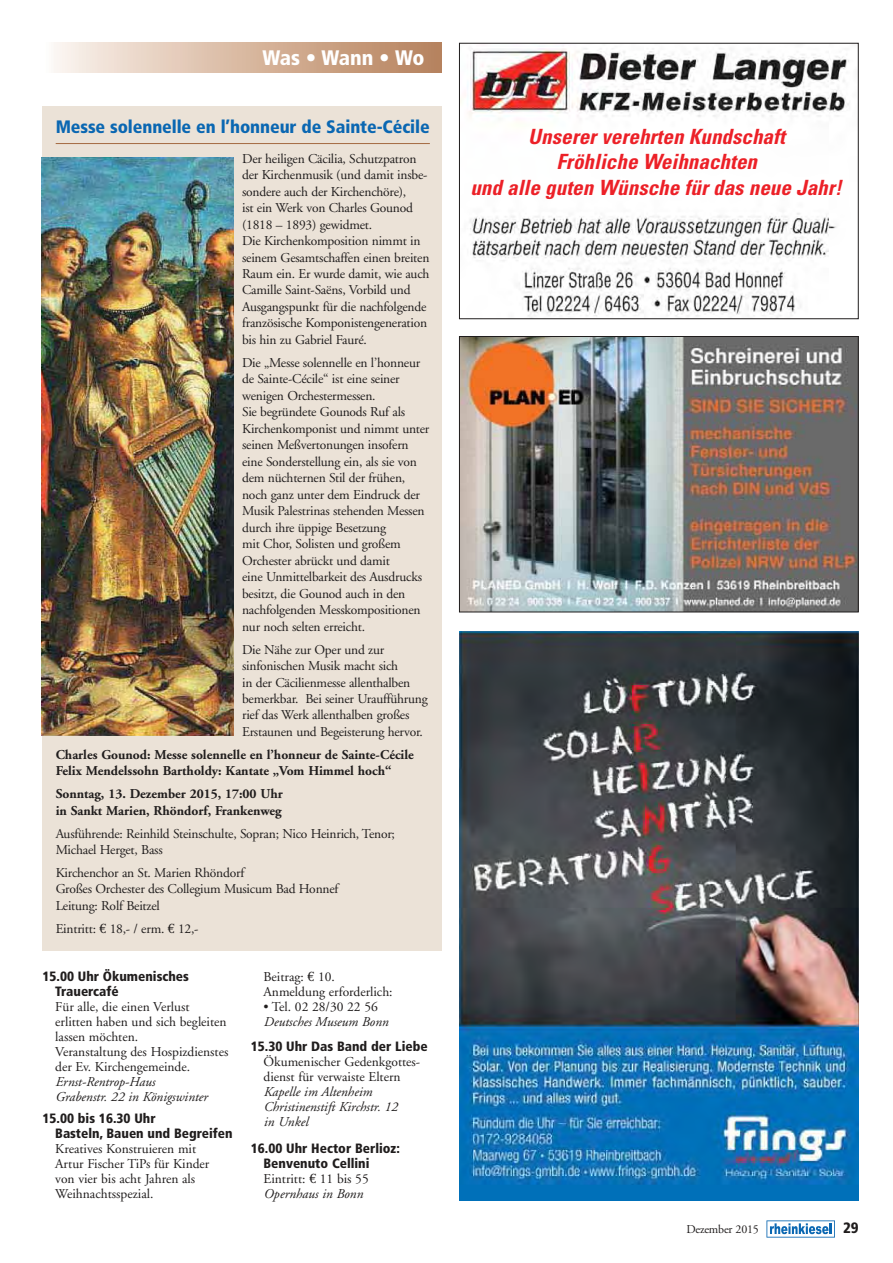
<style>
.page{position:relative;width:893px;height:1263px;background:#fff}
.page>*{position:absolute;margin:0;border:0;box-sizing:border-box;transform-origin:0 0}
.t1{font:italic 700 condensed 21px/25.2px "Univers";letter-spacing:.005em;color:#ec2027;text-align:center}
.t2{font:900 condensed 21px "Frutiger";letter-spacing:-.015em;color:#fff}
.t3{font:900 condensed 18px "Frutiger";letter-spacing:-.005em;color:#0a67b2}
.t4{font:900 condensed 15px "Frutiger";color:#201d1d}
.t5{font:13.5px/16.5px "Adobe Garamond";letter-spacing:-.015em;color:#201d1d}
.t6{font:700 13.5px/16.5px "Adobe Garamond";color:#201d1d}
.t7{font:900 condensed 13.5px/15px "Frutiger";color:#201d1d}
.t8{font:italic 13.5px/15px "Adobe Garamond";color:#201d1d}
.t9{font:12px "Adobe Garamond";letter-spacing:-.015em;color:#201d1d}
.s1{font-family:"Euro Serif"}
.s2{font-style:italic}
</style>
<div class="page">
<svg style="left:766px;top:1220px;width:69px;height:18px"></svg>
<div style="left:43px;top:43px;width:398px;height:30px;background:linear-gradient(to right,#fdf6f0,#b68059)"></div>
<img style="left:469px;top:48px;width:380px;height:269px">
<div style="left:459px;top:43px;width:400px;height:276px;border:1px solid #201d1d"></div>
<img style="left:459px;top:631px;width:399px;height:570px">
<img style="left:461px;top:338px;width:396px;height:272px">
<div style="left:459px;top:336px;width:400px;height:276px;border:1px solid #201d1d"></div>
<div style="left:42px;top:107px;width:399px;height:844px;background:#ebe2d7"></div>
<hr style="left:56px;top:143px;width:374px;height:1px;background:#a46941">
<img style="left:42px;top:158px;width:191px;height:578px">
<h1 class="t2" style="left:263px;top:49px;width:163px">Was • Wann • Wo</h1>
<h2 class="t3" style="left:56px;top:120px;width:375px">Messe solennelle en l’honneur de Sainte-Cécile</h2>
<p class="t5" style="left:242px;top:151px;width:189px">Der heiligen Cäcilia, Schutzpatron der Kirchenmusik (und damit insbe&shy;sondere auch der Kirchenchöre),<br>ist ein Werk von Charles Gounod (1818 – 1893) gewidmet.<br>Die Kirchenkomposition nimmt in seinem Gesamtschaffen einen breiten Raum ein. Er wurde damit, wie auch Camille Saint-Saëns, Vorbild und Ausgangspunkt für die nachfolgende französische Komponistengeneration bis hin zu Gabriel Fauré.</p>
<p class="t5" style="left:242px;top:356px;width:189px">Die „Messe solennelle en l’honneur de Sainte-Cécile“ ist eine seiner wenigen Orchestermessen.<br>Sie begründete Gounods Ruf als<br>Kirchenkomponist und nimmt unter seinen Meßvertonungen insofern eine Sonderstellung ein, als sie von dem nüchternen Stil der frühen, noch ganz unter dem Eindruck der<br>Musik Palestrinas stehenden Messen durch ihre üppige Besetzung<br>mit Chor, Solisten und großem<br>Orchester abrückt und damit<br>eine Unmittelbarkeit des Ausdrucks besitzt, die Gounod auch in den nachfolgenden Messkompositionen nur noch selten erreicht.</p>
<p class="t5" style="left:242px;top:642px;width:187px">Die Nähe zur Oper und zur sinfonischen Musik macht sich<br>in der Cäcilienmesse allenthalben bemerkbar. Bei seiner Uraufführung rief das Werk allenthalben großes<br>Erstaunen und Begeisterung hervor.</p>
<p class="t6" style="left:56px;top:748px;width:360px">Charles Gounod: Messe solennelle en l’honneur de Sainte-Cécile<br>Felix Mendelssohn Bartholdy: Kantate „Vom Himmel hoch“</p>
<p class="t6" style="left:56px;top:787px;width:229px">Sonntag, 13. Dezember 2015, 17:00 Uhr in Sankt Marien, Rhöndorf, Frankenweg</p>
<p class="t5" style="left:56px;top:826px;width:341px">Ausführende: Reinhild Steinschulte, Sopran; Nico Heinrich, Tenor;<br>Michael Herget, Bass</p>
<p class="t5" style="left:56px;top:866px;width:284px">Kirchenchor an St. Marien Rhöndorf<br>Großes Orchester des Collegium Musicum Bad Honnef<br>Leitung: Rolf Beitzel</p>
<p class="t5" style="left:56px;top:922px;width:144px">Eintritt: <span class="s1">€</span> 18,- / erm. <span class="s1">€</span> 12,-</p>
<p class="t7" style="left:55px;top:970px;width:135px;text-indent:-13px">15.00 Uhr Ökumenisches<br>Trauercafé</p>
<p class="t5" style="left:55px;top:1000px;width:175px;line-height:15px">Für alle, die einen Verlust erlitten haben und sich begleiten lassen möchten.<br>Veranstaltung des Hospizdienstes der Ev. Kirchengemeinde.</p>
<p class="t8" style="left:55px;top:1075px;width:154px">Ernst-Rentrop-Haus<br>Grabenstr. 22 in Königswinter</p>
<p class="t7" style="left:55px;top:1112px;width:179px;text-indent:-13px">15.00 bis 16.30 Uhr<br>Basteln, Bauen und Begreifen</p>
<p class="t5" style="left:55px;top:1143px;width:156px;line-height:15px">Kreatives Konstruieren mit<br>Artur Fischer TiPs für Kinder von vier bis acht Jahren als<br>Weihnachtsspezial.</p>
<p class="t5" style="left:264px;top:970px;width:131px;line-height:15px">Beitrag: <span class="s1">€</span> 10.<br>Anmeldung erforderlich:</p>
<p class="t5" style="left:264px;top:1000px;width:116px">• Tel. 02 28/30 22 56</p>
<p class="t8" style="left:264px;top:1015px;width:126px">Deutsches Museum Bonn</p>
<p class="t7" style="left:251px;top:1040px;width:178px">15.30 Uhr Das Band der Liebe</p>
<p class="t5" style="left:264px;top:1056px;width:158px;line-height:15px">Ökumenischer Gedenkgottes - dienst für verwaiste Eltern</p>
<p class="t8" style="left:264px;top:1086px;width:136px">Kapelle im Altenheim<br>Christinenstift Kirchstr. 12 in Unkel</p>
<p class="t7" style="left:264px;top:1142px;width:138px;text-indent:-13px">16.00 Uhr Hector Berlioz:<br>Benvenuto Cellini</p>
<p class="t5" style="left:264px;top:1173px;width:107px;line-height:15px">Eintritt: <span class="s1">€</span> 11 bis 55<br><span class="s2">Opernhaus in Bonn</span></p>
<h1 class="t1" style="left:470px;top:126px;width:377px">Unsererverehrten Kundschaft<br>Fröhliche Weihnachten<br>und alle guten Wünsche fürdas neue Jahr!</h1>
<p class="t9" style="left:686px;top:1224px;width:74px">Dezember 2015</p>
<p class="t4" style="left:843px;top:1222px;width:17px">29</p>
</div>
